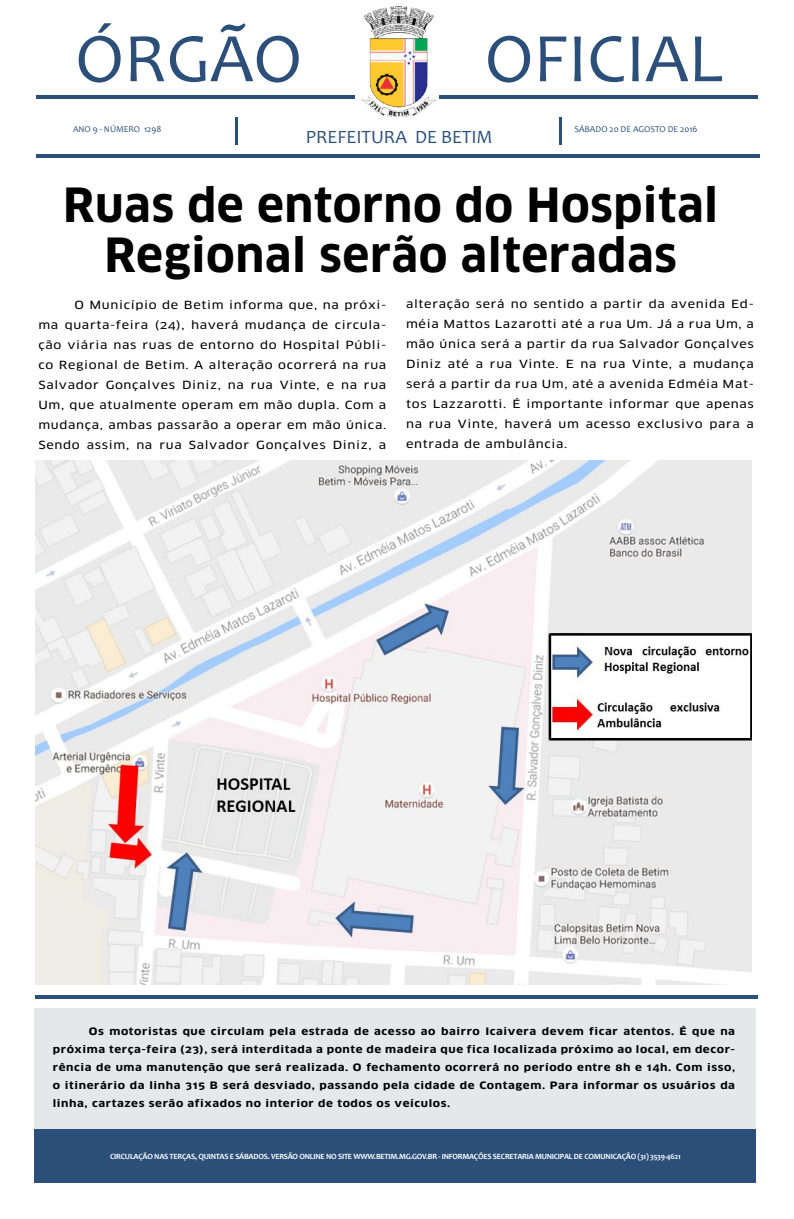
<style>
.page{position:relative;width:794px;height:1219px;background:#fff}
.page>*{position:absolute;margin:0;border:0;box-sizing:border-box;transform-origin:0 0}
.t1{font:70.2px "Candara";color:#2b4f78}
.t2{font:700 46px/50px "Clan OSF";letter-spacing:.01em;color:#000;text-align:center}
.t3{font:18.8px "Candara";color:#2b4f78}
.t4{font:11px/20px "Clan OSF News";letter-spacing:.05em;color:#000;text-align:justify;scale:1.17 1}
.t5{font:700 10px/18px "Clan OSF";letter-spacing:.05em;color:#000;text-align:justify;scale:1.17 1}
.t6{font:9px "Candara";color:#2b4f78}
.t7{font:700 8px "Candara";letter-spacing:-.03em;color:#fff}
</style>
<div class="page">
<img style="left:361px;top:6px;width:75px;height:110px">
<hr style="left:37px;top:95px;width:318px;height:4px;background:#2b4f78">
<hr style="left:440px;top:95px;width:318px;height:4px;background:#2b4f78">
<hr style="left:235px;top:117px;width:2px;height:28px;background:#2b4f78">
<hr style="left:559px;top:117px;width:3px;height:28px;background:#2b4f78">
<hr style="left:36px;top:155px;width:722px;height:3px;background:#2b4f78">
<div style="left:34px;top:1129px;width:722px;height:54px;background:#2b4f78"></div>
<img style="left:36px;top:461px;width:715px;height:523px">
<div style="left:34px;top:1008px;width:722px;height:121px;background:#e6e7e8"></div>
<hr style="left:35px;top:995px;width:722px;height:3px;background:#2b4f78">
<h1 class="t1" style="left:75px;top:14px;width:228px">ÓRGÃO</h1>
<h1 class="t1" style="left:485px;top:14px;width:240px">OFICIAL</h1>
<p class="t6" style="left:73px;top:123px;width:90px">ANO 9 - NÚMERO 1298</p>
<p class="t6" style="left:574px;top:123px;width:124px">SÁBADO 20 DE AGOSTO DE 2016</p>
<h3 class="t3" style="left:306px;top:125px;width:188px">PREFEITURA DE BETIM</h3>
<h2 class="t2" style="left:63px;top:180px;width:656px">Ruas de entorno do Hospital<br>Regional serão alteradas</h2>
<p class="t4" style="left:38px;top:295px;width:299px;text-indent:36px">O Município de Betim informa que, na próxi&shy;ma quarta-feira (24), haverá mudança de circula&shy;ção viária nas ruas de entorno do Hospital Públi&shy;co Regional de Betim. A alteração ocorrerá na rua Salvador Gonçalves Diniz, na rua Vinte, e na rua Um, que atualmente operam em mão dupla. Com a mudança, ambas passarão a operar em mão única.<br>Sendo assim, na rua Salvador Gonçalves Diniz, a</p>
<p class="t4" style="left:406px;top:294px;width:299px">alteração será no sentido a partir da avenida Ed&shy;méia Mattos Lazarotti até a rua Um. Já a rua Um, a mão única será a partir da rua Salvador Gonçalves Diniz até a rua Vinte. E na rua Vinte, a mudança será a partir da rua Um, até a avenida Edméia Mat&shy;tos Lazzarotti. É importante informar que apenas na rua Vinte, haverá um acesso exclusivo para a entrada de ambulância.</p>
<p class="t5" style="left:53px;top:1023px;width:585px;text-indent:36px">Os motoristas que circulam pela estrada de acesso ao bairro Icaivera devem ficar atentos. É que na próxima terça-feira (23), será interditada a ponte de madeira que fica localizada próximo ao local, em decor&shy;rência de uma manutenção que será realizada. O fechamento ocorrerá no período entre 8h e 14h. Com isso, o itinerário da linha 315 B será desviado, passando pela cidade de Contagem. Para informar os usuários da linha, cartazes serão afixados no interior de todos os veículos.</p>
<p class="t7" style="left:110px;top:1151px;width:572px">CIRCULAÇÃO NAS TERÇAS, QUINTAS E SÁBADOS. VERSÃO ONLINE NO SITE WWW.BETIM.MG.GOV.BR - INFORMAÇÕES SECRETARIA MUNICIPAL DE COMUNICAÇÃO (31) 3539-4621</p>
</div>
